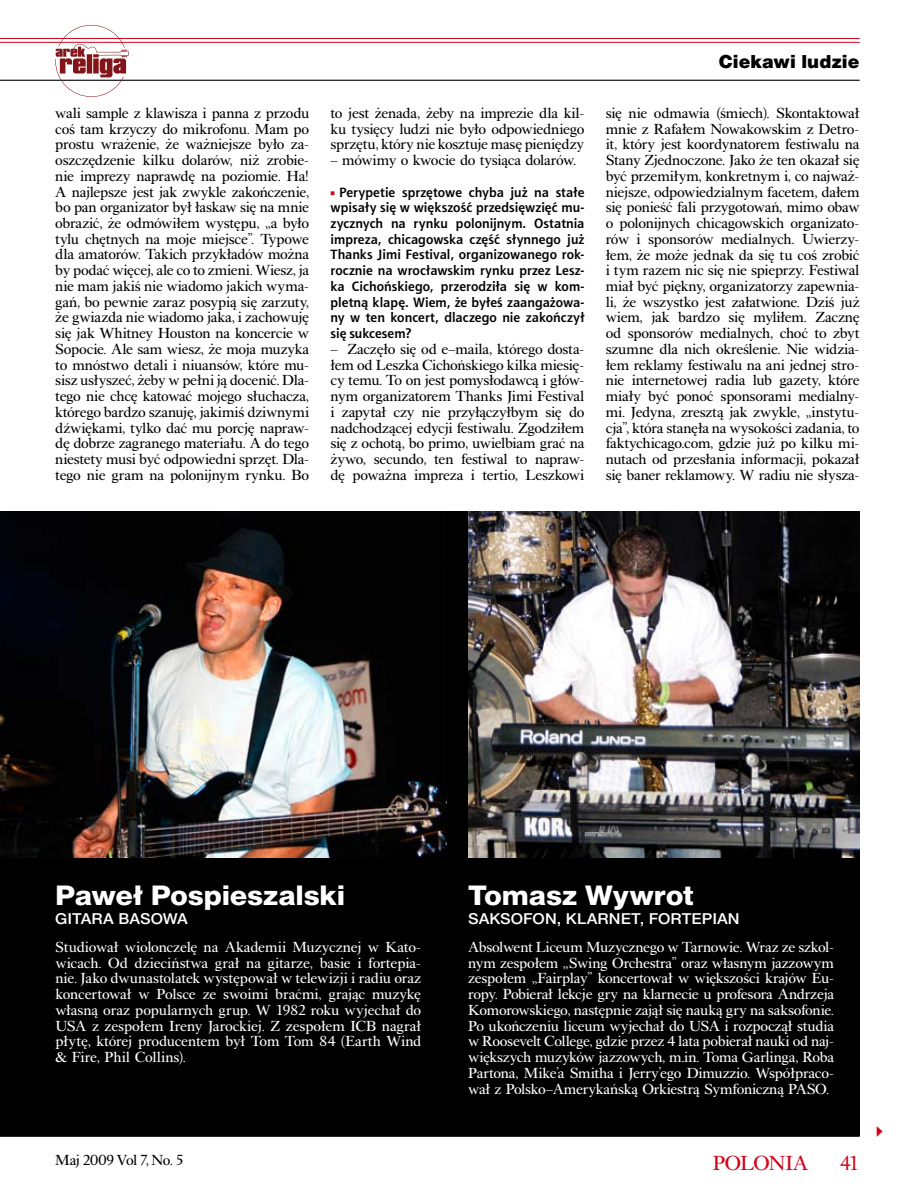
<style>
.page{position:relative;width:915px;height:1191px;background:#fff}
.page>*{position:absolute;margin:0;border:0;box-sizing:border-box;transform-origin:0 0}
.t1{font:27px "Switzer EFN Heavy";letter-spacing:-.01em;color:#fff;scale:1.05 1}
.t2{font:21px "Alpha Book EFN";letter-spacing:-.04em;color:#cd071e;scale:1.05 1}
.t3{font:21px "Alpha Book EFN";letter-spacing:-.04em;color:#cd071e}
.t4{font:18px "Switzer EFN Black";letter-spacing:.005em;color:#000}
.t5{font:15px/15.8px "Alpha Book EFN";letter-spacing:-.02em;color:#000;text-align:justify;scale:1.05 1}
.t6{font:15px/15.8px "Alpha Book EFN";letter-spacing:-.015em;color:#fff;text-align:justify;scale:1.05 1}
.t7{font:15px "Switzer EFN Medium";color:#fff;scale:1.05 1}
.t8{font:700 13.5px/15.8px "Aerton EFN";letter-spacing:.005em;color:#000;text-align:justify}
</style>
<div class="page">
<div style="left:0;top:511px;width:859px;height:624px;background:#000"></div>
<img style="left:468px;top:511px;width:391px;height:346px">
<img style="left:0;top:527px;width:446px;height:330px">
<svg style="left:876px;top:1126px;width:6px;height:10px"></svg>
<hr style="left:0;top:38px;width:859px;height:1px;background:#cd071e">
<hr style="left:0;top:42px;width:859px;height:1px;background:#cd071e">
<hr style="left:0;top:80px;width:859px;height:1px;background:#000">
<hr style="left:0;top:1135px;width:859px;height:1px;background:#000">
<svg style="left:55px;top:25px;width:74px;height:72px"></svg>
<p class="t5" style="left:55px;top:105px;width:243px">wali sample z klawisza i panna z przodu coś tam krzyczy do mikrofonu. Mam po prostu wrażenie, że ważniejsze było za&shy;oszczędzenie kilku dolarów, niż zrobie&shy;nie imprezy naprawdę na poziomie. Ha!<br>A najlepsze jest jak zwykle zakończenie, bo pan organizator był łaskaw się na mnie obrazić, że odmówiłem występu, „a było tylu chętnych na moje miejsce”. Typowe dla amatorów. Takich przykładów można by podać więcej, ale co to zmieni. Wiesz, ja nie mam jakiś nie wiadomo jakich wyma&shy;gań, bo pewnie zaraz posypią się zarzuty, że gwiazda nie wiadomo jaka, i zachowuję się jak Whitney Houston na koncercie w Sopocie. Ale sam wiesz, że moja muzyka to mnóstwo detali i niuansów, które mu&shy;sisz usłyszeć, żeby w pełni ją docenić. Dla&shy;tego nie chcę katować mojego słuchacza, którego bardzo szanuję, jakimiś dziwnymi dźwiękami, tylko dać mu porcję napraw&shy;dę dobrze zagranego materiału. A do tego niestety musi być odpowiedni sprzęt. Dla&shy;tego nie gram na polonijnym rynku. Bo</p>
<p class="t5" style="left:330px;top:105px;width:243px">to jest żenada, żeby na imprezie dla kil&shy;ku tysięcy ludzi nie było odpowiedniego sprzętu, który nie kosztuje masę pieniędzy</p>
<p class="t5" style="left:330px;top:152px;width:235px">– mówimy o kwocie do tysiąca dolarów.</p>
<p class="t8" style="left:330px;top:184px;width:255px;text-indent:9px">Perypetie sprzętowe chyba już na stałe wpisały się w większość przedsięwzięć mu&shy;zycznych na rynku polonijnym. Ostatnia impreza, chicagowska część słynnego już Thanks Jimi Festival, organizowanego rok&shy;rocznie na wrocławskim rynku przez Lesz&shy;ka Cichońskiego, przerodziła się w kom&shy;pletną klapę. Wiem, że byłeś zaangażowa&shy;ny w ten koncert, dlaczego nie zakończył się sukcesem?</p>
<p class="t5" style="left:330px;top:341px;width:243px">– Zaczęło się od e–maila, którego dosta&shy;łem od Leszka Cichońskiego kilka miesię&shy;cy temu. To on jest pomysłodawcą i głów&shy;nym organizatorem Thanks Jimi Festival i zapytał czy nie przyłączyłbym się do nadchodzącej edycji festiwalu. Zgodziłem się z ochotą, bo primo, uwielbiam grać na żywo, secundo, ten festiwal to napraw&shy;dę poważna impreza i tertio, Leszkowi</p>
<p class="t4" style="left:718px;top:51px;width:142px">Ciekawi ludzie</p>
<p class="t5" style="left:605px;top:105px;width:243px">się nie odmawia (śmiech). Skontaktował mnie z Rafałem Nowakowskim z Detro&shy;it, który jest koordynatorem festiwalu na Stany Zjednoczone. Jako że ten okazał się być przemiłym, konkretnym i, co najważ&shy;niejsze, odpowiedzialnym facetem, dałem się ponieść fali przygotowań, mimo obaw o polonijnych chicagowskich organizato&shy;rów i sponsorów medialnych. Uwierzy&shy;łem, że może jednak da się tu coś zrobić i tym razem nic się nie spieprzy. Festiwal miał być piękny, organizatorzy zapewnia&shy;li, że wszystko jest załatwione. Dziś już wiem, jak bardzo się myliłem. Zacznę od sponsorów medialnych, choć to zbyt szumne dla nich określenie. Nie widzia&shy;łem reklamy festiwalu na ani jednej stro&shy;nie internetowej radia lub gazety, które miały być ponoć sponsorami medialny&shy;mi. Jedyna, zresztą jak zwykle, „instytu&shy;cja”, która stanęła na wysokości zadania, to faktychicago.com, gdzie już po kilku mi&shy;nutach od przesłania informacji, pokazał się baner reklamowy. W radiu nie słysza-</p>
<h1 class="t1" style="left:55px;top:879px;width:277px">Paweł Pospieszalski</h1>
<p class="t7" style="left:55px;top:909px;width:128px">GITARA BASOWA</p>
<p class="t6" style="left:55px;top:939px;width:350px">Studiował wiolonczelę na Akademii Muzycznej w Kato&shy;wicach. Od dzieciństwa grał na gitarze, basie i fortepia&shy;nie. Jako dwunastolatek występował w telewizji i radiu oraz koncertował w Polsce ze swoimi braćmi, grając muzykę własną oraz popularnych grup. W 1982 roku wyjechał do USA z zespołem Ireny Jarockiej. Z zespołem ICB nagrał płytę, której producentem był Tom Tom 84 (Earth Wind &amp; Fire, Phil Collins).</p>
<h1 class="t1" style="left:468px;top:879px;width:217px">Tomasz Wywrot</h1>
<p class="t7" style="left:468px;top:909px;width:260px">SAKSOFON, KLARNET, FORTEPIAN</p>
<p class="t6" style="left:468px;top:939px;width:350px">Absolwent Liceum Muzycznego w Tarnowie. Wraz ze szkol&shy;nym zespołem „Swing Orchestra” oraz własnym jazzowym zespołem „Fairplay” koncertował w większości krajów Eu&shy;ropy. Pobierał lekcje gry na klarnecie u profesora Andrzeja Komorowskiego, następnie zajął się nauką gry na saksofonie.<br>Po ukończeniu liceum wyjechał do USA i rozpoczął studia w Roosevelt College, gdzie przez 4 lata pobierał nauki od naj&shy;większych muzyków jazzowych, m.in. Toma Garlinga, Roba Partona, Mike’a Smitha i Jerry’ego Dimuzzio. Współpraco&shy;wał z Polsko–Amerykańską Orkiestrą Symfoniczną PASO.</p>
<p class="t5" style="left:55px;top:1152px;width:124px">Maj 2009 Vol 7, No. 5</p>
<h2 class="t2" style="left:712px;top:1150px;width:67px">POLONIA</h2>
<h2 class="t3" style="left:839px;top:1150px;width:21px">41</h2>
</div>
